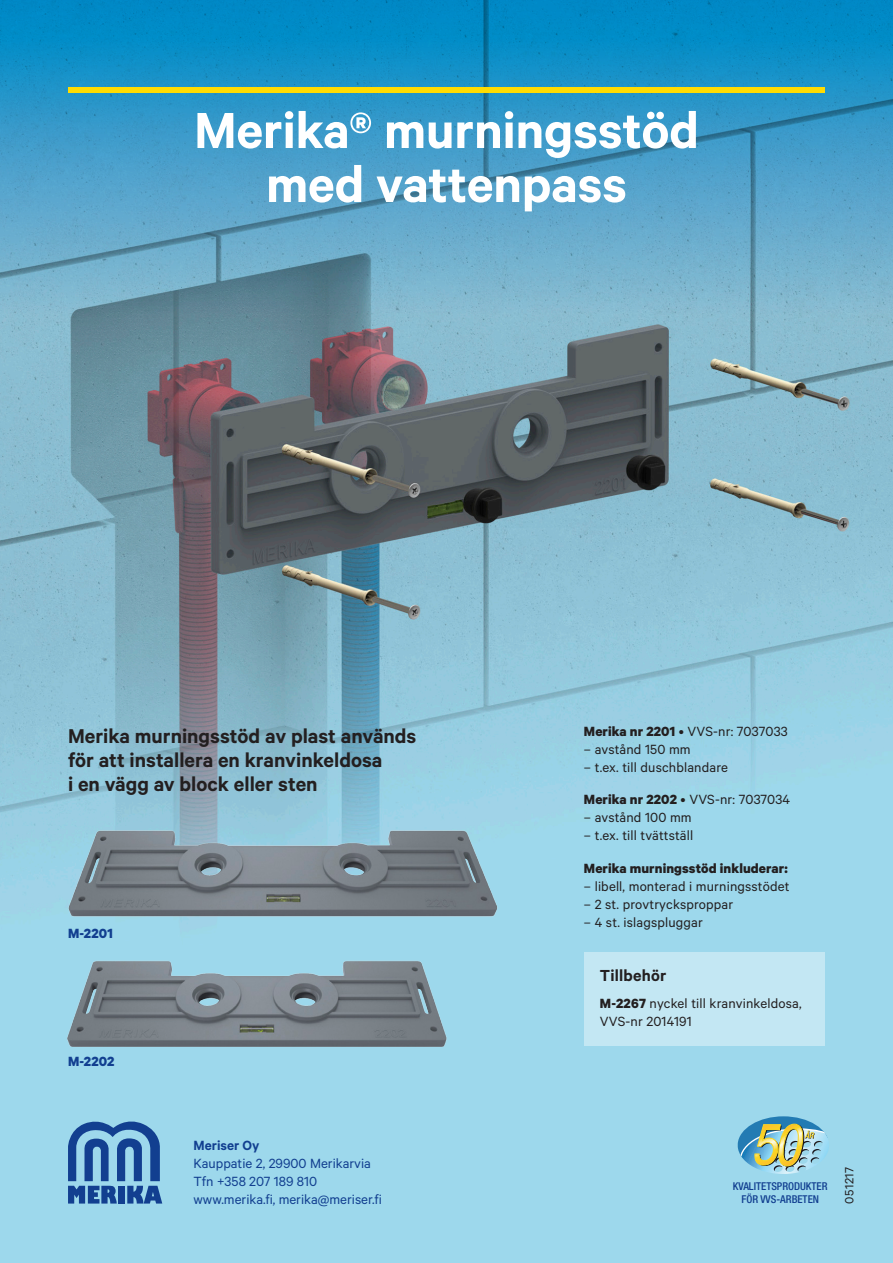
<style>
.page{position:relative;width:893px;height:1263px;background:#fff}
.page>*{position:absolute;margin:0;border:0;box-sizing:border-box;transform-origin:0 0}
.t1{font:600 57px "Calibre";letter-spacing:-.005em;color:#fff}
.t2{font:600 22.5px "Calibre";color:#231f20}
.t3{font:600 18px "Calibre";letter-spacing:.01em;color:#231f20}
.t4{font:15px "Calibre";letter-spacing:.01em;color:#231f20}
.t5{font:15px "Calibre";color:#123f90}
.t6{font:700 15px "Calibre";letter-spacing:.005em;color:#231f20}
.t7{font:700 15px "Calibre";letter-spacing:.005em;color:#123f90}
.t8{font:600 15px "Calibre";color:#123f90}
.t9{font:13.5px "Calibre";letter-spacing:.025em;color:#231f20}
.t10{font:500 condensed 10.8px/12.9px "Helvetica Neue";color:#123f90;text-align:center}
.s1{font-weight:700}
</style>
<div class="page">
<img style="left:0;top:527px;width:893px;height:736px">
<svg style="left:0;top:0;width:893px;height:527px;background:#5596b4"></svg>
<div style="left:68px;top:87px;width:757px;height:6px;background:#ffdc01"></div>
<svg style="left:68px;top:1116px;width:94px;height:87px;background:#5689bd"></svg>
<img style="left:64px;top:824px;width:438px;height:98px">
<img style="left:62px;top:954px;width:390px;height:98px">
<div style="left:584px;top:952px;width:241px;height:94px;background:#c3e7f3"></div>
<img style="left:738px;top:1116px;width:91px;height:58px">
<p class="t1" style="left:194px;top:96px;width:506px">Merika® murningsstöd</p>
<p class="t1" style="left:266px;top:150px;width:362px">med vattenpass</p>
<p class="t2" style="left:68px;top:722px;width:350px">Merika murningsstöd av plast används</p>
<p class="t2" style="left:68px;top:746px;width:316px">för att installera en kranvinkeldosa</p>
<p class="t2" style="left:68px;top:770px;width:251px">i en vägg av block eller sten</p>
<p class="t7" style="left:68px;top:924px;width:46px">M-2201</p>
<p class="t7" style="left:68px;top:1052px;width:48px">M-2202</p>
<p class="t4" style="left:584px;top:722px;width:205px"><span class="s1">Merika nr 2201</span> • VVS-nr: 7037033</p>
<p class="t4" style="left:584px;top:740px;width:108px">– avstånd 150 mm</p>
<p class="t4" style="left:584px;top:758px;width:145px">– t.ex. till duschblandare</p>
<p class="t4" style="left:584px;top:791px;width:208px"><span class="s1">Merika nr 2202</span> • VVS-nr: 7037034</p>
<p class="t4" style="left:584px;top:809px;width:109px">– avstånd 100 mm</p>
<p class="t4" style="left:584px;top:827px;width:111px">– t.ex. till tvättställ</p>
<p class="t6" style="left:584px;top:859px;width:205px">Merika murningsstöd inkluderar:</p>
<p class="t4" style="left:584px;top:877px;width:207px">– libell, monterad i murningsstödet</p>
<p class="t4" style="left:584px;top:895px;width:151px">– 2 st. provtrycksproppar</p>
<p class="t4" style="left:584px;top:913px;width:120px">– 4 st. islagspluggar</p>
<p class="t3" style="left:600px;top:965px;width:68px">Tillbehör</p>
<p class="t4" style="left:600px;top:995px;width:203px"><span class="s1">M-2267</span> nyckel till kranvinkeldosa,</p>
<p class="t4" style="left:600px;top:1013px;width:93px">VVS-nr 2014191</p>
<p class="t8" style="left:194px;top:1136px;width:67px">Meriser Oy</p>
<p class="t5" style="left:194px;top:1154px;width:179px">Kauppatie 2, 29900 Merikarvia</p>
<p class="t5" style="left:194px;top:1172px;width:125px">Tfn +358 207 189 810</p>
<p class="t5" style="left:194px;top:1190px;width:190px">www.merika.fi, merika@meriser.fi</p>
<p class="t10" style="left:733px;top:1180px;width:96px">KVALITETSPRODUKTER<br>FÖR VVS-ARBETEN</p>
<p class="t9" style="left:841px;top:1203px;width:38px;rotate:-90deg">051217</p>
</div>
